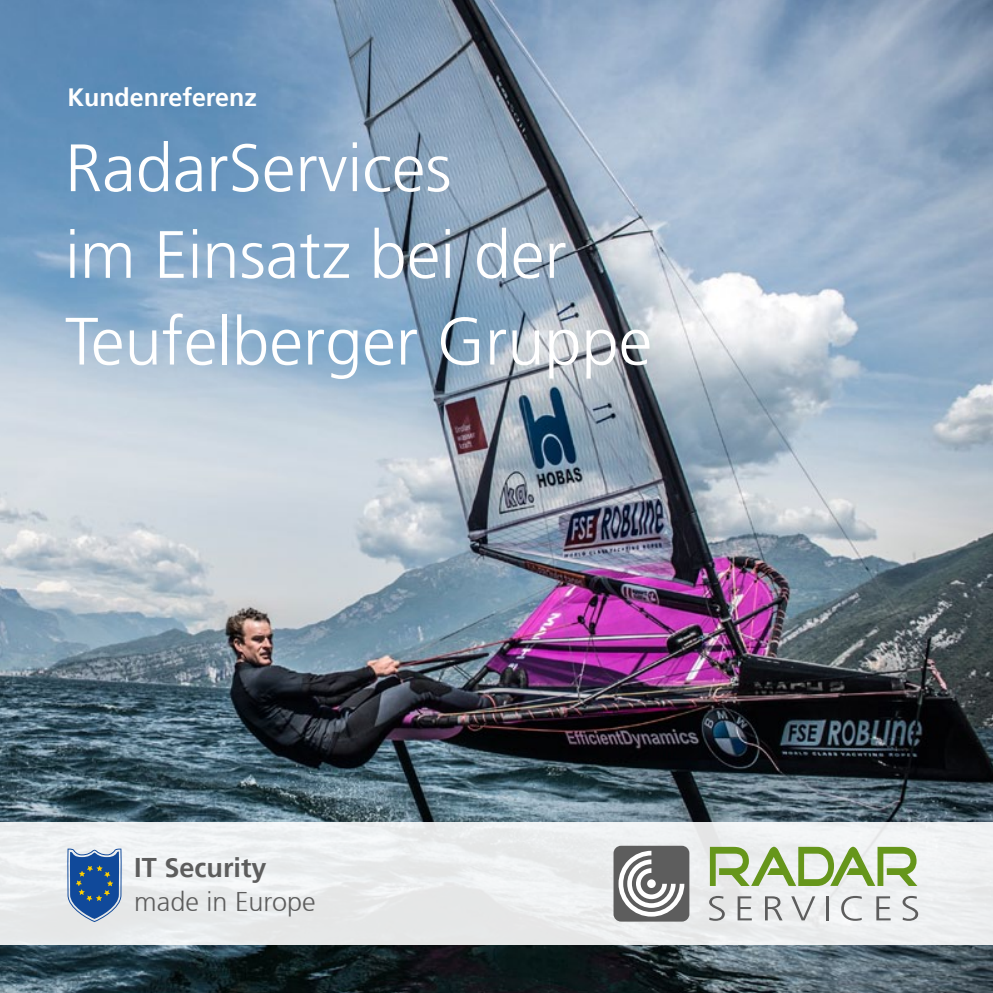
<style>
.page{position:relative;width:993px;height:993px;background:#fff}
.page>*{position:absolute;margin:0;border:0;box-sizing:border-box;transform-origin:0 0}
.t1{font:300 66.75px/86.5px "Frutiger 45";color:#fff}
.t2{font:300 27px "Frutiger 45";color:#5d5d5d}
.t3{font:700 27px "Frutiger 65";color:#5d5d5d}
.t4{font:700 25px "Frutiger 65";color:#fff}
</style>
<div class="page">
<img style="left:0;top:0;width:992px;height:992px">
<div style="left:0;top:821px;width:992px;height:123px;background:#eceeef"></div>
<svg style="left:709px;top:895px;width:15px;height:25px"></svg>
<svg style="left:737px;top:896px;width:14px;height:24px"></svg>
<svg style="left:765px;top:896px;width:17px;height:24px"></svg>
<svg style="left:791px;top:896px;width:24px;height:24px"></svg>
<hr style="left:825px;top:896px;width:3px;height:24px;background:#5d5d5d">
<svg style="left:841px;top:896px;width:20px;height:24px"></svg>
<svg style="left:876px;top:896px;width:14px;height:24px"></svg>
<svg style="left:902px;top:896px;width:15px;height:24px"></svg>
<svg style="left:709px;top:846px;width:208px;height:39px"></svg>
<div style="left:613px;top:845px;width:76px;height:76px;background:#5d5d5d;border-radius:8px"></div>
<svg style="left:618px;top:850px;width:66px;height:66px"></svg>
<div style="left:647px;top:879px;width:8px;height:8px;background:#fff;border-radius:50%"></div>
<svg style="left:67px;top:848px;width:55px;height:73px"></svg>
<p class="t4" style="left:67px;top:82px;width:191px">Kundenreferenz</p>
<p class="t1" style="left:65px;top:126px;width:588px">RadarServices<br>im Einsatz bei der<br>Teufelberger Gruppe</p>
<p class="t3" style="left:134px;top:851px;width:134px">IT Security</p>
<p class="t2" style="left:134px;top:885px;width:183px">made in Europe</p>
</div>
